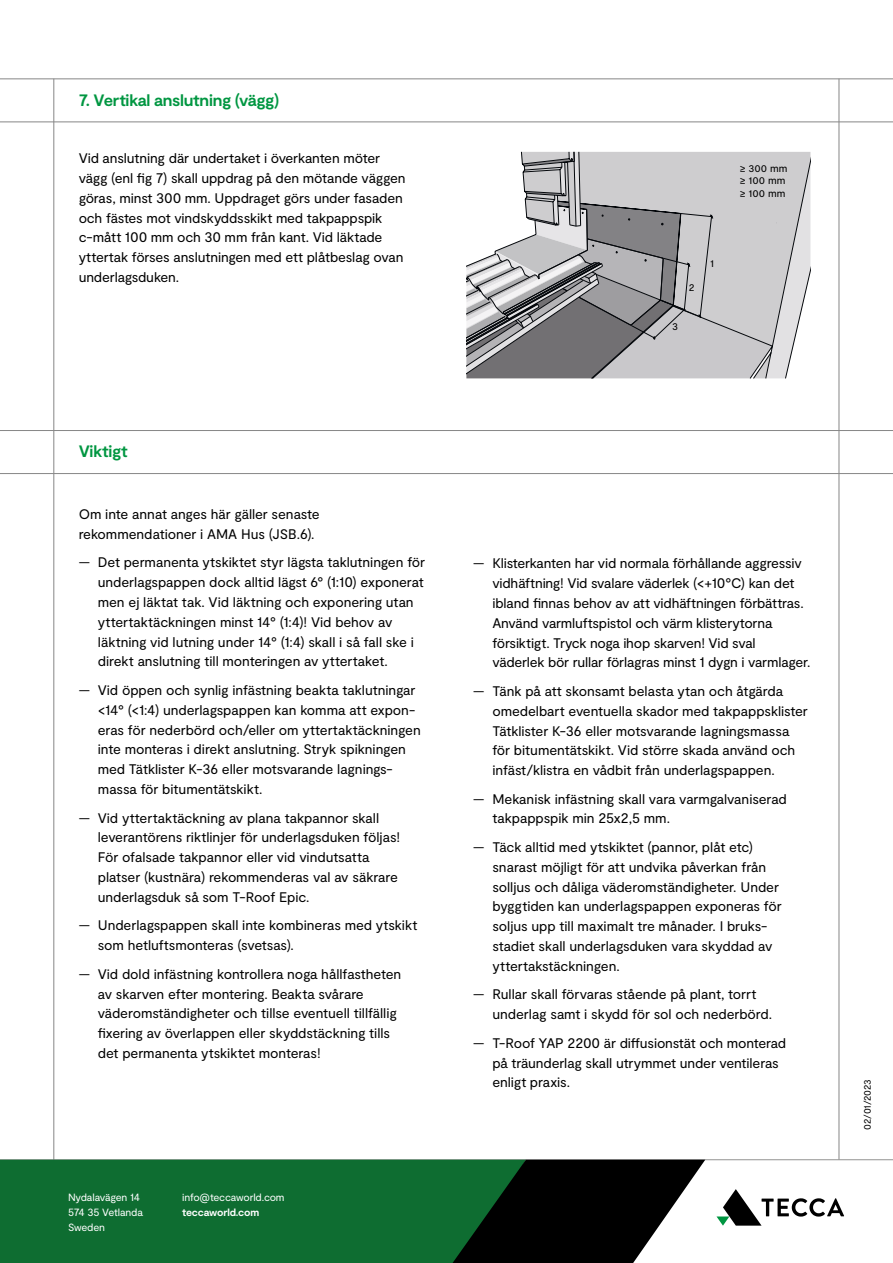
<style>
.page{position:relative;width:893px;height:1263px;background:#fff}
.page>*{position:absolute;margin:0;border:0;box-sizing:border-box;transform-origin:0 0}
.t1{font:700 16.5px "Moderat";letter-spacing:-.015em;color:#009641}
.t2{font:13.8px/19.8px "Moderat";letter-spacing:-.01em;color:#000}
.t3{font:10.5px/15px "Moderat";letter-spacing:-.02em;color:#fff}
.t4{font:10.5px/12.6px "Moderat";letter-spacing:-.005em;color:#000}
.t5{font:700 10.5px "Moderat";letter-spacing:-.02em;color:#fff}
.t6{font:9.3px "Moderat";letter-spacing:-.01em;color:#000}
</style>
<div class="page">
<hr style="left:0;top:1159px;width:893px;height:1px;background:#252322">
<hr style="left:54px;top:79px;width:1px;height:1081px;background:#878787">
<hr style="left:839px;top:79px;width:1px;height:1080px;background:#878787">
<hr style="left:0;top:122px;width:893px;height:1px;background:#878787">
<hr style="left:0;top:79px;width:893px;height:1px;background:#878787">
<hr style="left:0;top:473px;width:893px;height:1px;background:#878787">
<hr style="left:0;top:430px;width:893px;height:1px;background:#878787">
<div style="left:0;top:1160px;width:453px;height:103px;background:#0e6d31"></div>
<svg style="left:453px;top:1160px;width:252px;height:103px;background:#233229"></svg>
<svg style="left:716px;top:1189px;width:128px;height:36px"></svg>
<svg style="left:466px;top:152px;width:344px;height:226px;background:#b7b6b8"></svg>
<p class="t1" style="left:79px;top:90px;width:202px">7. Vertikal anslutning (vägg)</p>
<p class="t2" style="left:79px;top:149px;width:328px">Vid anslutning där undertaket i överkanten möter vägg (enl fig 7) skall uppdrag på den mötande väggen göras, minst 300 mm. Uppdraget görs under fasaden och fästes mot vindskyddsskikt med takpappspik c-mått 100 mm och 30 mm från kant. Vid läktade yttertak förses anslutningen med ett plåtbeslag ovan underlagsduken.</p>
<p class="t1" style="left:79px;top:442px;width:51px">Viktigt</p>
<p class="t2" style="left:79px;top:504px;width:242px">Om inte annat anges här gäller senaste rekommendationer i AMA Hus (JSB.6).</p>
<p class="t2" style="left:98px;top:553px;width:329px;text-indent:-19px">— Det permanenta ytskiktet styr lägsta taklutningen för underlagspappen dock alltid lägst 6° (1:10) exponerat men ej läktat tak. Vid läktning och exponering utan yttertaktäckningen minst 14° (1:4)! Vid behov av läktning vid lutning under 14° (1:4) skall i så fall ske i direkt anslutning till monteringen av yttertaket.</p>
<p class="t2" style="left:98px;top:680px;width:325px;text-indent:-19px">— Vid öppen och synlig infästning beakta taklutningar &lt;14° (&lt;1:4) underlagspappen kan komma att expon&shy;eras för nederbörd och/eller om yttertaktäckningen inte monteras i direkt anslutning. Stryk spikningen med Tätklister K-36 eller motsvarande lagnings-- massa för bitumentätskikt.</p>
<p class="t2" style="left:98px;top:808px;width:304px;text-indent:-19px">— Vid yttertaktäckning av plana takpannor skall leverantörens riktlinjer för underlagsduken följas!<br>För ofalsade takpannor eller vid vindutsatta platser (kustnära) rekommenderas val av säkrare underlagsduk så som T-Roof Epic.</p>
<p class="t2" style="left:98px;top:916px;width:321px;text-indent:-19px">— Underlagspappen skall inte kombineras med ytskikt som hetluftsmonteras (svetsas).</p>
<p class="t2" style="left:98px;top:964px;width:305px;text-indent:-19px">— Vid dold infästning kontrollera noga hållfastheten av skarven efter montering. Beakta svårare väderomständigheter och tillse eventuell tillfällig fixering av överlappen eller skyddstäckning tills det permanenta ytskiktet monteras!</p>
<p class="t3" style="left:68px;top:1190px;width:76px">Nydalavägen 14<br>574 35 Vetlanda<br>Sweden</p>
<p class="t3" style="left:182px;top:1190px;width:104px">info@teccaworld.com</p>
<p class="t5" style="left:182px;top:1206px;width:78px">teccaworld.com</p>
<p class="t4" style="left:689px;top:281px;width:7px">2</p>
<p class="t4" style="left:672px;top:320px;width:7px">3</p>
<p class="t4" style="left:710px;top:257px;width:5px">1</p>
<p class="t4" style="left:740px;top:162px;width:49px">≥ 300 mm ≥ 100 mm ≥ 100 mm</p>
<p class="t2" style="left:492px;top:554px;width:319px;text-indent:-19px">— Klisterkanten har vid normala förhållande aggressiv vidhäftning! Vid svalare väderlek (&lt;+10°C) kan det ibland finnas behov av att vidhäftningen förbättras.<br>Använd varmluftspistol och värm klisterytorna försiktigt. Tryck noga ihop skarven! Vid sval väderlek bör rullar förlagras minst 1 dygn i varmlager.</p>
<p class="t2" style="left:492px;top:681px;width:317px;text-indent:-19px">— Tänk på att skonsamt belasta ytan och åtgärda omedelbart eventuella skador med takpappsklister Tätklister K-36 eller motsvarande lagningsmassa för bitumentätskikt. Vid större skada använd och infäst/klistra en vådbit från underlagspappen.</p>
<p class="t2" style="left:492px;top:789px;width:296px;text-indent:-19px">— Mekanisk infästning skall vara varmgalvaniserad takpappspik min 25x2,5 mm.</p>
<p class="t2" style="left:492px;top:837px;width:291px;text-indent:-19px">— Täck alltid med ytskiktet (pannor, plåt etc) snarast möjligt för att undvika påverkan från solljus och dåliga väderomständigheter. Under byggtiden kan underlagspappen exponeras för soljus upp till maximalt tre månader. I bruks&shy;stadiet skall underlagsduken vara skyddad av yttertakstäckningen.</p>
<p class="t2" style="left:492px;top:985px;width:281px;text-indent:-19px">— Rullar skall förvaras stående på plant, torrt underlag samt i skydd för sol och nederbörd.</p>
<p class="t2" style="left:492px;top:1033px;width:295px;text-indent:-19px">— T-Roof YAP 2200 är diffusionstät och monterad på träunderlag skall utrymmet under ventileras enligt praxis.</p>
<p class="t6" style="left:862px;top:1130px;width:52px;rotate:-90deg">02/01/2023</p>
</div>
